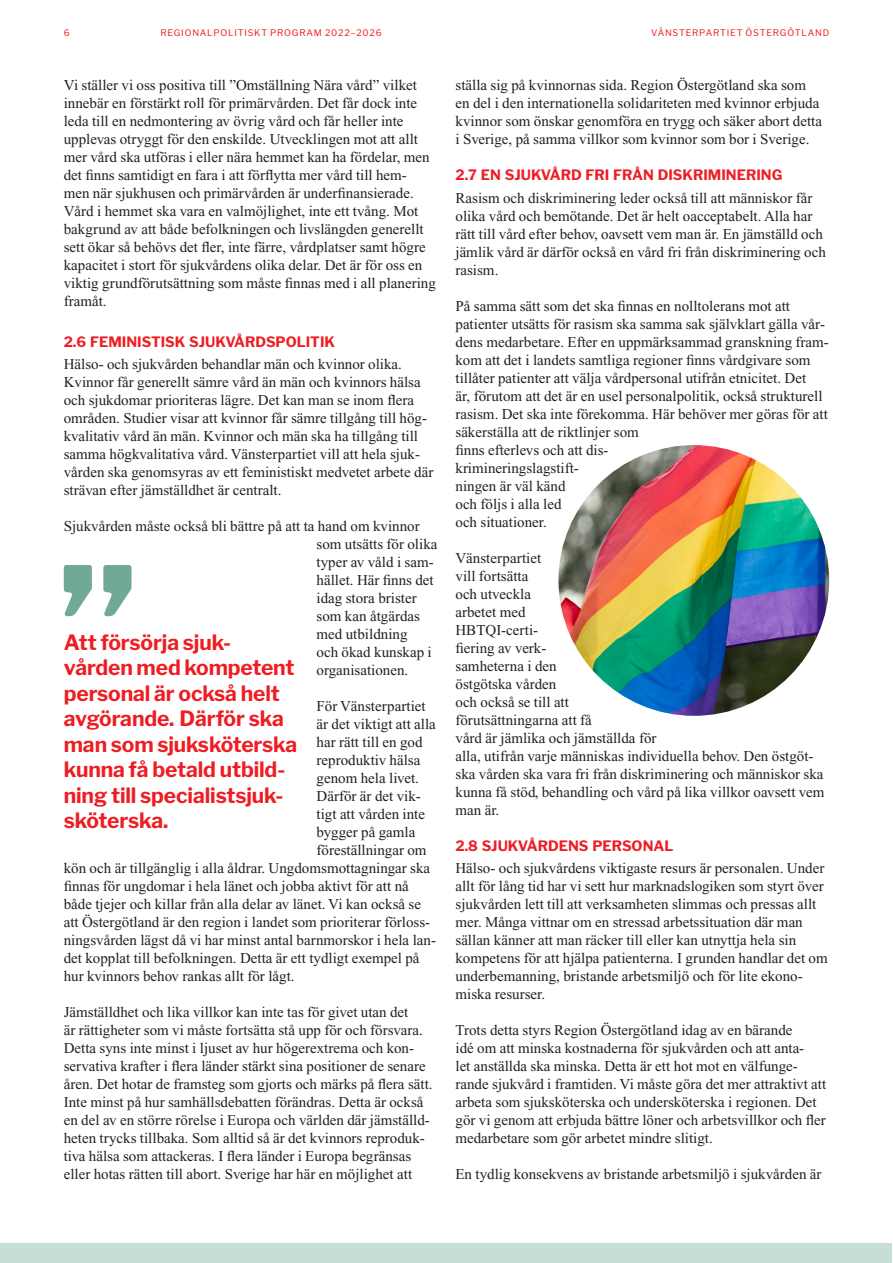
<style>
.page{position:relative;width:893px;height:1263px;background:#fff}
.page>*{position:absolute;margin:0;border:0;box-sizing:border-box;transform-origin:0 0}
.Citat_Libre_Franklin{font:700 21px/25.5px "Libre Franklin";letter-spacing:-.005em;color:#ee1d23}
.Bröd_Artikel_Times_1{font:15px/18px "Times New Roman";color:#231f20}
.Rubrik_mellan_Light{font:700 14.25px "Libre Franklin";color:#ee1d23}
.t1{font:9px "Libre Franklin";letter-spacing:.085em;color:#ee1d23}
</style>
<div class="page">
<div style="left:0;top:1243px;width:892px;height:20px;background:#c6ded4"></div>
<svg style="left:64px;top:565px;width:68px;height:51px"></svg>
<img style="left:558px;top:445px;width:271px;height:271px;border-radius:135px">
<p class="t1" style="left:64px;top:26px;width:7px">6</p>
<p class="t1" style="left:161px;top:26px;width:223px">REGIONALPOLITISKT PROGRAM 2022–2026</p>
<p class="t1" style="left:651px;top:26px;width:179px">VÄNSTERPARTIET ÖSTERGÖTLAND</p>
<p class="Bröd_Artikel_Times_1" style="left:64px;top:76px;width:374px">Vi ställer vi oss positiva till ”Omställning Nära vård” vilket innebär en förstärkt roll för primärvården. Det får dock inte leda till en nedmontering av övrig vård och får heller inte upplevas otryggt för den enskilde. Utvecklingen mot att allt mer vård ska utföras i eller nära hemmet kan ha fördelar, men det finns samtidigt en fara i att förflytta mer vård till hem&shy;men när sjukhusen och primärvården är underfinansierade.<br>Vård i hemmet ska vara en valmöjlighet, inte ett tvång. Mot bakgrund av att både befolkningen och livslängden generellt sett ökar så behövs det fler, inte färre, vårdplatser samt högre kapacitet i stort för sjukvårdens olika delar. Det är för oss en viktig grundförutsättning som måste finnas med i all planering framåt.</p>
<p class="Rubrik_mellan_Light" style="left:64px;top:330px;width:273px">2.6 FEMINISTISK SJUKVÅRDSPOLITIK</p>
<p class="Bröd_Artikel_Times_1" style="left:64px;top:355px;width:371px">Hälso- och sjukvården behandlar män och kvinnor olika.<br>Kvinnor får generellt sämre vård än män och kvinnors hälsa och sjukdomar prioriteras lägre. Det kan man se inom flera områden. Studier visar att kvinnor får sämre tillgång till hög&shy;kvalitativ vård än män. Kvinnor och män ska ha tillgång till samma högkvalitativa vård. Vänsterpartiet vill att hela sjuk&shy;vården ska genomsyras av ett feministiskt medvetet arbete där strävan efter jämställdhet är centralt.</p>
<p class="Bröd_Artikel_Times_1" style="left:317px;top:517px;width:122px;text-indent:-253px">Sjukvården måste också bli bättre på att ta hand om kvinnor som utsätts för olika typer av våld i sam&shy;hället. Här finns det idag stora brister som kan åtgärdas med utbildning<br>och ökad kunskap i organisationen.</p>
<p class="Bröd_Artikel_Times_1" style="left:317px;top:697px;width:111px">För Vänsterpartiet</p>
<p class="Bröd_Artikel_Times_1" style="left:317px;top:715px;width:121px">är det viktigt att alla</p>
<p class="Bröd_Artikel_Times_1" style="left:317px;top:733px;width:107px">har rätt till en god</p>
<p class="Bröd_Artikel_Times_1" style="left:317px;top:751px;width:105px">reproduktiv hälsa</p>
<p class="Bröd_Artikel_Times_1" style="left:317px;top:769px;width:104px">genom hela livet.</p>
<p class="Bröd_Artikel_Times_1" style="left:317px;top:787px;width:106px">Därför är det vik-</p>
<p class="Bröd_Artikel_Times_1" style="left:317px;top:805px;width:110px">tigt att vården inte</p>
<p class="Bröd_Artikel_Times_1" style="left:317px;top:823px;width:100px">bygger på gamla</p>
<p class="Bröd_Artikel_Times_1" style="left:317px;top:841px;width:111px">föreställningar om</p>
<p class="Bröd_Artikel_Times_1" style="left:64px;top:859px;width:368px">kön och är tillgänglig i alla åldrar. Ungdomsmottagningar ska</p>
<p class="Bröd_Artikel_Times_1" style="left:64px;top:877px;width:347px">finnas för ungdomar i hela länet och jobba aktivt för att nå</p>
<p class="Bröd_Artikel_Times_1" style="left:64px;top:895px;width:359px">både tjejer och killar från alla delar av länet. Vi kan också se</p>
<p class="Bröd_Artikel_Times_1" style="left:64px;top:913px;width:368px">att Östergötland är den region i landet som prioriterar förloss-</p>
<p class="Bröd_Artikel_Times_1" style="left:64px;top:931px;width:374px">ningsvården lägst då vi har minst antal barnmorskor i hela lan-</p>
<p class="Bröd_Artikel_Times_1" style="left:64px;top:949px;width:357px">det kopplat till befolkningen. Detta är ett tydligt exempel på</p>
<p class="Bröd_Artikel_Times_1" style="left:64px;top:967px;width:232px">hur kvinnors behov rankas allt för lågt.</p>
<p class="Bröd_Artikel_Times_1" style="left:64px;top:1003px;width:370px">Jämställdhet och lika villkor kan inte tas för givet utan det<br>är rättigheter som vi måste fortsätta stå upp för och försvara.<br>Detta syns inte minst i ljuset av hur högerextrema och kon&shy;servativa krafter i flera länder stärkt sina positioner de senare åren. Det hotar de framsteg som gjorts och märks på flera sätt.<br>Inte minst på hur samhällsdebatten förändras. Detta är också en del av en större rörelse i Europa och världen där jämställd&shy;heten trycks tillbaka. Som alltid så är det kvinnors reproduk&shy;tiva hälsa som attackeras. I flera länder i Europa begränsas eller hotas rätten till abort. Sverige har här en möjlighet att</p>
<p class="Citat_Libre_Franklin" style="left:64px;top:627px;width:235px">Att försörja sjuk&shy;vården med kompetent personal är också helt avgörande. Därför ska man som sjuksköterska kunna få betald utbild&shy;ning till specialistsjuk&shy;sköterska.</p>
<p class="Bröd_Artikel_Times_1" style="left:455px;top:76px;width:368px">ställa sig på kvinnornas sida. Region Östergötland ska som en del i den internationella solidariteten med kvinnor erbjuda kvinnor som önskar genomföra en trygg och säker abort detta i Sverige, på samma villkor som kvinnor som bor i Sverige.</p>
<p class="Rubrik_mellan_Light" style="left:455px;top:163px;width:328px">2.7 EN SJUKVÅRD FRI FRÅN DISKRIMINERING</p>
<p class="Bröd_Artikel_Times_1" style="left:455px;top:189px;width:372px">Rasism och diskriminering leder också till att människor får olika vård och bemötande. Det är helt oacceptabelt. Alla har rätt till vård efter behov, oavsett vem man är. En jämställd och jämlik vård är därför också en vård fri från diskriminering och rasism.</p>
<p class="Bröd_Artikel_Times_1" style="left:455px;top:297px;width:375px">På samma sätt som det ska finnas en nolltolerans mot att patienter utsätts för rasism ska samma sak självklart gälla vår&shy;dens medarbetare. Efter en uppmärksammad granskning fram&shy;kom att det i landets samtliga regioner finns vårdgivare som tillåter patienter att välja vårdpersonal utifrån etnicitet. Det<br>är, förutom att det är en usel personalpolitik, också strukturell rasism. Det ska inte förekomma. Här behöver mer göras för att säkerställa att de riktlinjer som<br>finns efterlevs och att dis-<br>krimineringslagstift-<br>ningen är väl känd<br>och följs i alla led<br>och situationer.</p>
<p class="Bröd_Artikel_Times_1" style="left:455px;top:549px;width:370px">Vänsterpartiet<br>vill fortsätta<br>och utveckla<br>arbetet med<br>HBTQI-certi-<br>fiering av verk-<br>samheterna i den<br>östgötska vården<br>och också se till att<br>förutsättningarna att få<br>vård är jämlika och jämställda för<br>alla, utifrån varje människas individuella behov. Den östgöt&shy;ska vården ska vara fri från diskriminering och människor ska kunna få stöd, behandling och vård på lika villkor oavsett vem man är.</p>
<p class="Rubrik_mellan_Light" style="left:455px;top:834px;width:219px">2.8 SJUKVÅRDENS PERSONAL</p>
<p class="Bröd_Artikel_Times_1" style="left:455px;top:859px;width:374px">Hälso- och sjukvårdens viktigaste resurs är personalen. Under allt för lång tid har vi sett hur marknadslogiken som styrt över sjukvården lett till att verksamheten slimmas och pressas allt mer. Många vittnar om en stressad arbetssituation där man sällan känner att man räcker till eller kan utnyttja hela sin kompetens för att hjälpa patienterna. I grunden handlar det om underbemanning, bristande arbetsmiljö och för lite ekono&shy;miska resurser.</p>
<p class="Bröd_Artikel_Times_1" style="left:455px;top:1021px;width:372px">Trots detta styrs Region Östergötland idag av en bärande<br>idé om att minska kostnaderna för sjukvården och att anta-<br>let anställda ska minska. Detta är ett hot mot en välfunge&shy;rande sjukvård i framtiden. Vi måste göra det mer attraktivt att arbeta som sjuksköterska och undersköterska i regionen. Det gör vi genom att erbjuda bättre löner och arbetsvillkor och fler medarbetare som gör arbetet mindre slitigt.</p>
<p class="Bröd_Artikel_Times_1" style="left:455px;top:1165px;width:368px">En tydlig konsekvens av bristande arbetsmiljö i sjukvården är</p>
</div>
